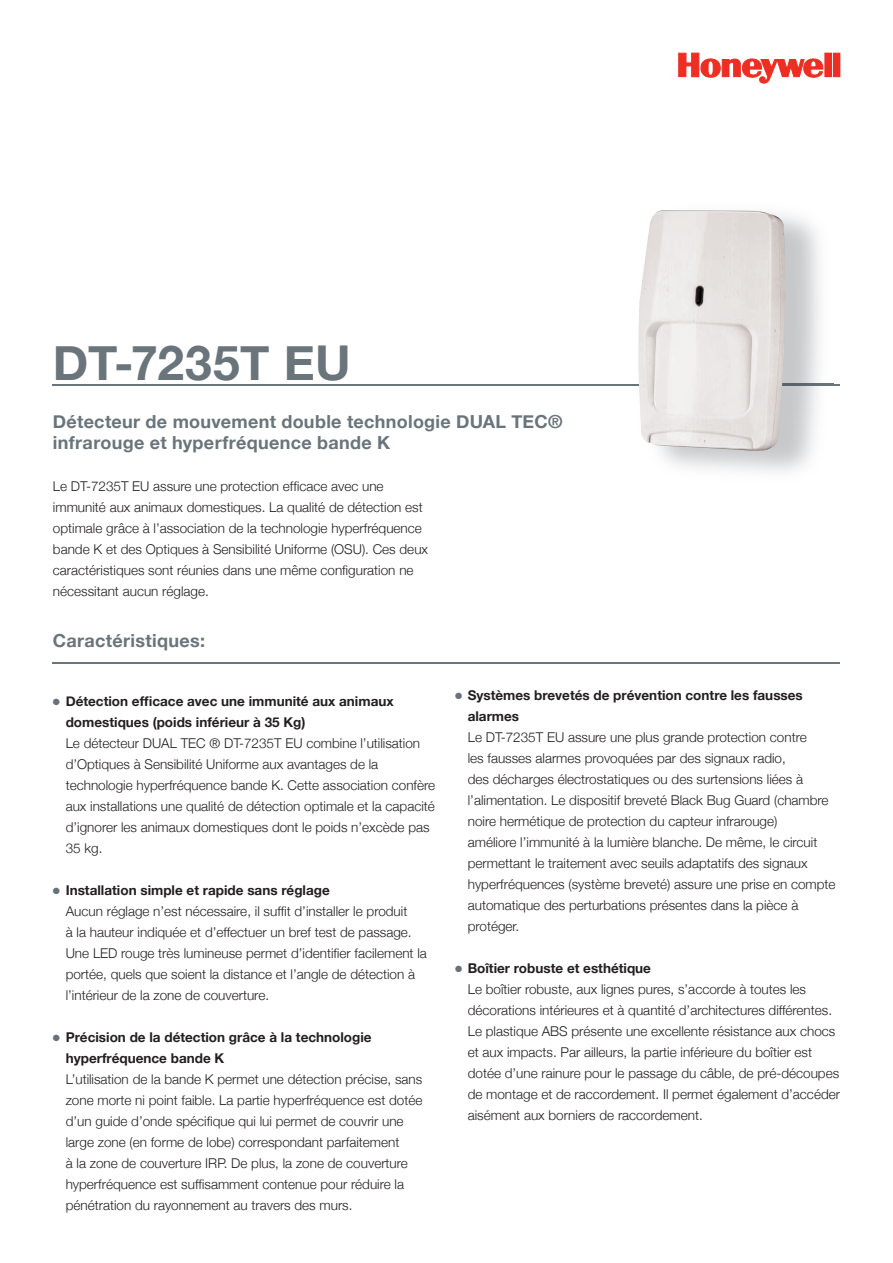
<style>
.page{position:relative;width:893px;height:1263px;background:#fff}
.page>*{position:absolute;margin:0;border:0;box-sizing:border-box;transform-origin:0 0}
.t1{font:700 48px "Helvetica Neue";letter-spacing:.005em;color:#6a747b}
.t2{font:700 18px/21px "Helvetica Neue";letter-spacing:.015em;color:#6a747b}
.t3{font:300 13.5px/21px "Helvetica Neue";color:#231f20}
.t4{font:700 13.5px/21px "Helvetica Neue";color:#231f20}
.s1{color:#687379}
.s2{font-weight:700}
</style>
<div class="page">
<hr style="left:53px;top:384px;width:787px;height:1px;background:#6a747b">
<svg style="left:679px;top:53px;width:144px;height:30px"></svg>
<div style="left:825px;top:53px;width:6px;height:24px;background:#ee2e22"></div>
<div style="left:833px;top:53px;width:7px;height:24px;background:#ee2e22"></div>
<hr style="left:53px;top:662px;width:787px;height:2px;background:#6a747b">
<img style="left:661px;top:215px;width:172px;height:257px">
<img style="left:785px;top:384px;width:48px;height:1px">
<img style="left:638px;top:210px;width:147px;height:241px">
<h1 class="t1" style="left:53px;top:333px;width:299px">DT-7235T EU</h1>
<h2 class="t2" style="left:53px;top:410px;width:511px">Détecteur de mouvement double technologie DUAL TEC® infrarouge et hyperfréquence bande K</h2>
<p class="t3" style="left:53px;top:476px;width:377px">Le DT-7235T EU assure une protection efficace avec une immunité aux animaux domestiques. La qualité de détection est optimale grâce à l’association de la technologie hyperfréquence bande K et des Optiques à Sensibilité Uniforme (OSU). Ces deux caractéristiques sont réunies dans une même configuration ne nécessitant aucun réglage.</p>
<h2 class="t2" style="left:53px;top:629px;width:154px">Caractéristiques:</h2>
<p class="t4" style="left:66px;top:690px;width:329px;text-indent:-13px"><span class="s1">●</span> Détection efficace avec une immunité aux animaux domestiques (poids inférieur à 35 Kg)</p>
<p class="t3" style="left:66px;top:732px;width:371px">Le détecteur DUAL TEC ® DT-7235T EU combine l’utilisation d’Optiques à Sensibilité Uniforme aux avantages de la technologie hyperfréquence bande K. Cette association confère aux installations une qualité de détection optimale et la capacité d’ignorer les animaux domestiques dont le poids n’excède pas 35 kg.</p>
<p class="t3" style="left:66px;top:879px;width:363px;text-indent:-13px"><span class="s1">●</span> <span class="s2">Installation simple et rapide sans réglage<br></span>Aucun réglage n’est nécessaire, il suffit d’installer le produit<br>à la hauteur indiquée et d’effectuer un bref test de passage.<br>Une LED rouge très lumineuse permet d’identifier facilement la portée, quels que soient la distance et l’angle de détection à l’intérieur de la zone de couverture.</p>
<p class="t4" style="left:66px;top:1026px;width:307px;text-indent:-13px"><span class="s1">●</span> Précision de la détection grâce à la technologie hyperfréquence bande K</p>
<p class="t3" style="left:66px;top:1068px;width:358px">L’utilisation de la bande K permet une détection précise, sans zone morte ni point faible. La partie hyperfréquence est dotée d’un guide d’onde spécifique qui lui permet de couvrir une large zone (en forme de lobe) correspondant parfaitement<br>à la zone de couverture IRP. De plus, la zone de couverture hyperfréquence est suffisamment contenue pour réduire la pénétration du rayonnement au travers des murs.</p>
<p class="t4" style="left:468px;top:684px;width:337px;text-indent:-13px"><span class="s1">●</span> Systèmes brevetés de prévention contre les fausses alarmes</p>
<p class="t3" style="left:468px;top:726px;width:369px">Le DT-7235T EU assure une plus grande protection contre<br>les fausses alarmes provoquées par des signaux radio,<br>des décharges électrostatiques ou des surtensions liées à l’alimentation. Le dispositif breveté Black Bug Guard (chambre noire hermétique de protection du capteur infrarouge)<br>améliore l’immunité à la lumière blanche. De même, le circuit permettant le traitement avec seuils adaptatifs des signaux hyperfréquences (système breveté) assure une prise en compte automatique des perturbations présentes dans la pièce à protéger.</p>
<p class="t3" style="left:468px;top:957px;width:374px;text-indent:-13px"><span class="s1">●</span> <span class="s2">Boîtier robuste et esthétique<br></span>Le boîtier robuste, aux lignes pures, s’accorde à toutes les décorations intérieures et à quantité d’architectures différentes.<br>Le plastique ABS présente une excellente résistance aux chocs et aux impacts. Par ailleurs, la partie inférieure du boîtier est dotée d’une rainure pour le passage du câble, de pré-découpes de montage et de raccordement. Il permet également d’accéder aisément aux borniers de raccordement.</p>
</div>
